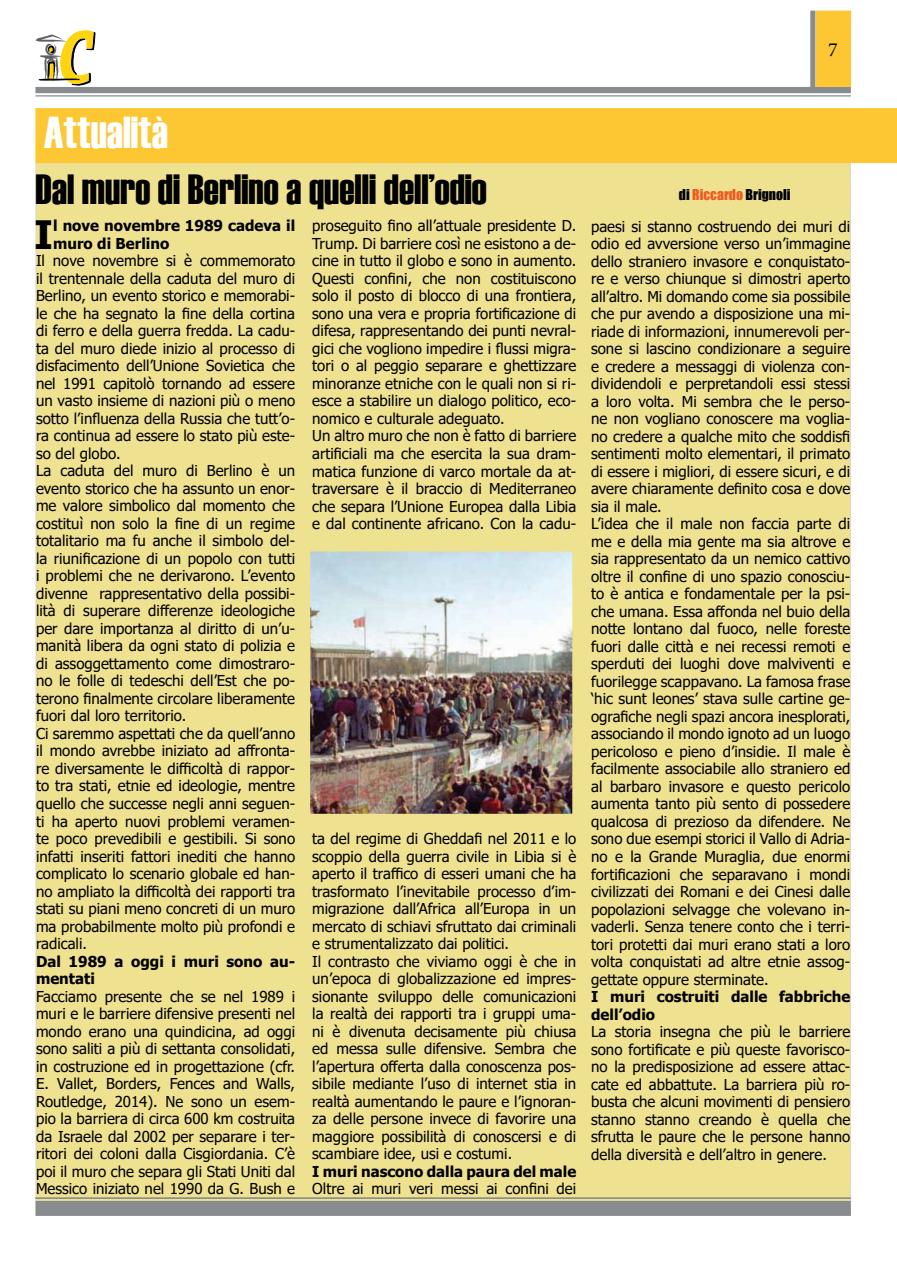
<style>
.page{position:relative;width:897px;height:1262px;background:#fff}
.page>*{position:absolute;margin:0;border:0;box-sizing:border-box;transform-origin:0 0}
.t1{font:44.5px "Haettenschweiler";color:#fff}
.t2{font:42.12px "Haettenschweiler";color:#000}
.t3{font:700 39.12px "Tahoma";color:#000}
.t4{font:20px "Minion Pro";color:#000}
.t5{font:15px/17.5px "Tahoma";color:#000}
.t6{font:700 15px/17.5px "Tahoma";color:#000}
.t7{font:13.75px "Impact";color:#000}
.s1{color:#ee5a23}
</style>
<div class="page">
<div style="left:35px;top:162px;width:815px;height:1039px;background:#eee18f;border:1px solid #e5d6bc"></div>
<div style="left:35px;top:1200px;width:815px;height:15px;background:#888c8f"></div>
<svg style="left:35px;top:30px;width:60px;height:55px"></svg>
<div style="left:35px;top:87px;width:815px;height:6px;background:#888c8f"></div>
<hr style="left:35px;top:95px;width:815px;height:1px;background:#888c8f">
<div style="left:815px;top:11px;width:36px;height:76px;background:#fcc733;border:1px solid #fcc733"></div>
<div style="left:810px;top:11px;width:5px;height:77px;background:#888c8f"></div>
<hr style="left:35px;top:1197px;width:815px;height:1px;background:#888c8f">
<div style="left:36px;top:109px;width:860px;height:53px;background:#fcc733"></div>
<div style="left:35px;top:108px;width:861px;height:55px;border:1px solid #fcc733"></div>
<img style="left:311px;top:552px;width:260px;height:260px">
<div style="left:300px;top:541px;width:282px;height:282px;border:10px solid #eee18f"></div>
<h3 class="t4" style="left:828px;top:36px;width:11px">7</h3>
<h1 class="t1" style="left:44px;top:102px;width:126px">Attualità</h1>
<h2 class="t2" style="left:35px;top:161px;width:453px">Dal muro di Berlino a quelli dell’odio</h2>
<h3 class="t3" style="left:34px;top:207px;width:20px">I</h3>
<p class="t6" style="left:53px;top:217px;width:243px">l nove novembre 1989 cadeva il muro di Berlino</p>
<p class="t5" style="left:36px;top:253px;width:261px">Il nove novembre si è commemorato il trentennale della caduta del muro di Berlino, un evento storico e memorabi&shy;le che ha segnato la fine della cortina di ferro e della guerra fredda. La cadu&shy;ta del muro diede inizio al processo di disfacimento dell’Unione Sovietica che nel 1991 capitolò tornando ad essere un vasto insieme di nazioni più o meno sotto l’influenza della Russia che tutt’o&shy;ra continua ad essere lo stato più este&shy;so del globo.<br>La caduta del muro di Berlino è un evento storico che ha assunto un enor&shy;me valore simbolico dal momento che costituì non solo la fine di un regime totalitario ma fu anche il simbolo del&shy;la riunificazione di un popolo con tutti i problemi che ne derivarono. L’evento divenne rappresentativo della possibi&shy;lità di superare differenze ideologiche per dare importanza al diritto di un’u&shy;manità libera da ogni stato di polizia e di assoggettamento come dimostraro&shy;no le folle di tedeschi dell’Est che po&shy;terono finalmente circolare liberamente fuori dal loro territorio.<br>Ci saremmo aspettati che da quell’anno il mondo avrebbe iniziato ad affronta&shy;re diversamente le difficoltà di rappor&shy;to tra stati, etnie ed ideologie, mentre quello che successe negli anni seguen&shy;ti ha aperto nuovi problemi veramen&shy;te poco prevedibili e gestibili. Si sono infatti inseriti fattori inediti che hanno complicato lo scenario globale ed han&shy;no ampliato la difficoltà dei rapporti tra stati su piani meno concreti di un muro ma probabilmente molto più profondi e radicali.</p>
<p class="t6" style="left:36px;top:953px;width:261px">Dal 1989 a oggi i muri sono au&shy;mentati</p>
<p class="t5" style="left:36px;top:988px;width:261px;text-align:justify">Facciamo presente che se nel 1989 i muri e le barriere difensive presenti nel mondo erano una quindicina, ad oggi sono saliti a più di settanta consolidati, in costruzione ed in progettazione (cfr.<br>E. Vallet, Borders, Fences and Walls, Routledge, 2014). Ne sono un esem&shy;pio la barriera di circa 600 km costruita da Israele dal 2002 per separare i ter&shy;ritori dei coloni dalla Cisgiordania. C’è poi il muro che separa gli Stati Uniti dal Messico iniziato nel 1990 da G. Bush e</p>
<p class="t5" style="left:312px;top:218px;width:265px">proseguito fino all’attuale presidente D.<br>Trump. Di barriere così ne esistono a de&shy;cine in tutto il globo e sono in aumento.<br>Questi confini, che non costituiscono solo il posto di blocco di una frontiera, sono una vera e propria fortificazione di difesa, rappresentando dei punti nevral&shy;gici che vogliono impedire i flussi migra&shy;tori o al peggio separare e ghettizzare minoranze etniche con le quali non si ri&shy;esce a stabilire un dialogo politico, eco&shy;nomico e culturale adeguato.<br>Un altro muro che non è fatto di barriere artificiali ma che esercita la sua dram&shy;matica funzione di varco mortale da at&shy;traversare è il braccio di Mediterraneo che separa l’Unione Europea dalla Libia e dal continente africano. Con la cadu-</p>
<p class="t5" style="left:312px;top:830px;width:265px">ta del regime di Gheddafi nel 2011 e lo scoppio della guerra civile in Libia si è aperto il traffico di esseri umani che ha trasformato l’inevitabile processo d’im&shy;migrazione dall’Africa all’Europa in un mercato di schiavi sfruttato dai criminali e strumentalizzato dai politici.<br>Il contrasto che viviamo oggi è che in un’epoca di globalizzazione ed impres&shy;sionante sviluppo delle comunicazioni la realtà dei rapporti tra i gruppi uma&shy;ni è divenuta decisamente più chiusa ed messa sulle difensive. Sembra che l’apertura offerta dalla conoscenza pos&shy;sibile mediante l’uso di internet stia in realtà aumentando le paure e l’ignoran&shy;za delle persone invece di favorire una maggiore possibilità di conoscersi e di scambiare idee, usi e costumi.</p>
<p class="t6" style="left:312px;top:1163px;width:265px">I muri nascono dalla paura del male</p>
<p class="t5" style="left:312px;top:1181px;width:265px">Oltre ai muri veri messi ai confini dei</p>
<p class="t7" style="left:679px;top:184px;width:113px">di <span class="s1">Riccardo</span> Brignoli</p>
<p class="t5" style="left:591px;top:218px;width:261px">paesi si stanno costruendo dei muri di odio ed avversione verso un’immagine dello straniero invasore e conquistato&shy;re e verso chiunque si dimostri aperto all’altro. Mi domando come sia possibile che pur avendo a disposizione una mi&shy;riade di informazioni, innumerevoli per&shy;sone si lascino condizionare a seguire e credere a messaggi di violenza con&shy;dividendoli e perpretandoli essi stessi a loro volta. Mi sembra che le perso&shy;ne non vogliano conoscere ma voglia&shy;no credere a qualche mito che soddisfi sentimenti molto elementari, il primato di essere i migliori, di essere sicuri, e di avere chiaramente definito cosa e dove sia il male.<br>L’idea che il male non faccia parte di me e della mia gente ma sia altrove e sia rappresentato da un nemico cattivo oltre il confine di uno spazio conosciu&shy;to è antica e fondamentale per la psi&shy;che umana. Essa affonda nel buio della notte lontano dal fuoco, nelle foreste fuori dalle città e nei recessi remoti e sperduti dei luoghi dove malviventi e fuorilegge scappavano. La famosa frase ‘hic sunt leones’ stava sulle cartine ge&shy;ografiche negli spazi ancora inesplorati, associando il mondo ignoto ad un luogo pericoloso e pieno d’insidie. Il male è facilmente associabile allo straniero ed al barbaro invasore e questo pericolo aumenta tanto più sento di possedere qualcosa di prezioso da difendere. Ne sono due esempi storici il Vallo di Adria&shy;no e la Grande Muraglia, due enormi fortificazioni che separavano i mondi civilizzati dei Romani e dei Cinesi dalle popolazioni selvagge che volevano in&shy;vaderli. Senza tenere conto che i terri&shy;tori protetti dai muri erano stati a loro volta conquistati ad altre etnie assog&shy;gettate oppure sterminate.</p>
<p class="t6" style="left:591px;top:988px;width:261px">I muri costruiti dalle fabbriche dell’odio</p>
<p class="t5" style="left:591px;top:1023px;width:261px;text-align:justify">La storia insegna che più le barriere sono fortificate e più queste favorisco&shy;no la predisposizione ad essere attac&shy;cate ed abbattute. La barriera più ro&shy;busta che alcuni movimenti di pensiero stanno stanno creando è quella che sfrutta le paure che le persone hanno della diversità e dell’altro in genere.</p>
</div>
